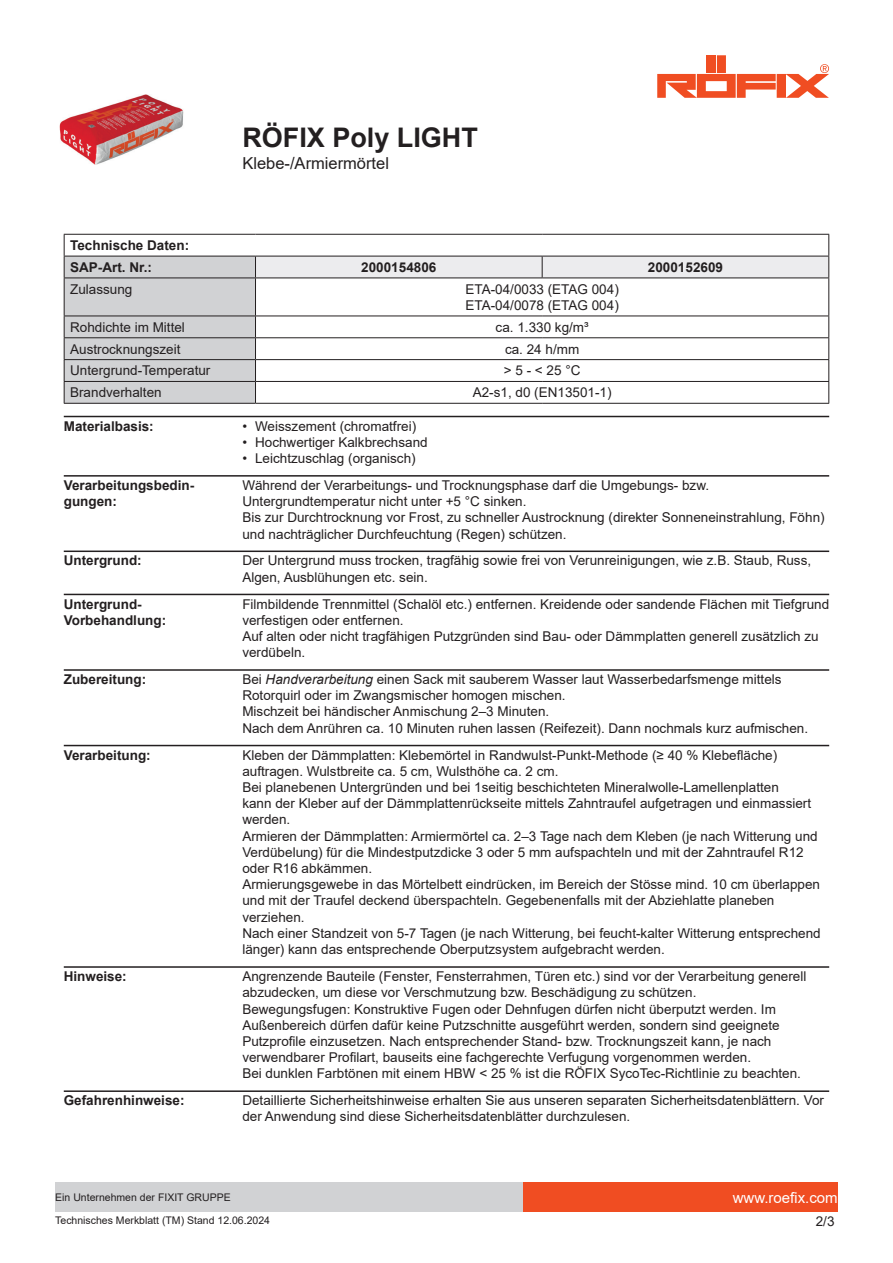
<style>
.page{position:relative;width:893px;height:1263px;background:#fff}
.page>*{position:absolute;margin:0;border:0;box-sizing:border-box;transform-origin:0 0}
.t1{font:700 27px "Arial";color:#231f20}
.t2{font:16.5px "Arial";color:#231f20}
.t3{font:15px "Arial";color:#fff}
.t4{font:13.5px/16.2px "Arial";color:#231f20}
.t5{font:700 13.5px/16.2px "Arial";color:#231f20}
.t6{font:10.5px "Arial";color:#231f20}
.s1{font-style:italic}
</style>
<div class="page">
<img style="left:59px;top:95px;width:125px;height:70px">
<div style="left:717px;top:55px;width:9px;height:18px;background:#f04d22"></div>
<div style="left:707px;top:55px;width:9px;height:18px;background:#f04d22"></div>
<svg style="left:657px;top:64px;width:172px;height:34px"></svg>
<div style="left:523px;top:1182px;width:315px;height:30px;background:#f04d22"></div>
<div style="left:55px;top:1182px;width:468px;height:30px;background:#d1d2d4"></div>
<hr style="left:64px;top:234px;width:191px;height:1px;background:#231f20">
<hr style="left:255px;top:234px;width:287px;height:1px;background:#231f20">
<hr style="left:542px;top:234px;width:287px;height:1px;background:#231f20">
<svg style="left:64px;top:235px;width:765px;height:168px"></svg>
<hr style="left:64px;top:403px;width:191px;height:1px;background:#231f20">
<hr style="left:255px;top:403px;width:287px;height:1px;background:#231f20">
<hr style="left:542px;top:403px;width:287px;height:1px;background:#231f20">
<hr style="left:64px;top:416px;width:765px;height:1px;background:#231f20">
<hr style="left:64px;top:475px;width:765px;height:2px;background:#231f20">
<hr style="left:64px;top:550px;width:765px;height:2px;background:#231f20">
<hr style="left:64px;top:594px;width:765px;height:1px;background:#231f20">
<hr style="left:64px;top:669px;width:765px;height:2px;background:#231f20">
<hr style="left:64px;top:745px;width:765px;height:1px;background:#231f20">
<hr style="left:64px;top:966px;width:765px;height:2px;background:#231f20">
<hr style="left:64px;top:1090px;width:765px;height:2px;background:#231f20">
<p class="t5" style="left:70px;top:235px;width:121px;line-height:21.9px">Technische Daten:<br>SAP-Art. Nr.:</p>
<h1 class="t1" style="left:242px;top:119px;width:237px">RÖFIX Poly LIGHT</h1>
<p class="t2" style="left:242px;top:152px;width:148px">Klebe-/Armiermörtel</p>
<p class="t5" style="left:361px;top:259px;width:77px">2000154806</p>
<p class="t5" style="left:648px;top:259px;width:77px">2000152609</p>
<p class="t4" style="left:70px;top:281px;width:64px">Zulassung</p>
<p class="t4" style="left:465px;top:281px;width:155px">ETA-04/0033 (ETAG 004)<br>ETA-04/0078 (ETAG 004)</p>
<p class="t4" style="left:70px;top:319px;width:116px">Rohdichte im Mittel</p>
<p class="t4" style="left:496px;top:319px;width:95px">ca. 1.330 kg/m³</p>
<p class="t4" style="left:70px;top:341px;width:112px">Austrocknungszeit</p>
<p class="t4" style="left:505px;top:341px;width:76px">ca. 24 h/mm</p>
<p class="t4" style="left:70px;top:362px;width:142px">Untergrund-Temperatur</p>
<p class="t4" style="left:504px;top:362px;width:78px">&gt; 5 - &lt; 25 °C</p>
<p class="t4" style="left:70px;top:384px;width:93px">Brandverhalten</p>
<p class="t4" style="left:473px;top:384px;width:140px">A2-s1, d0 (EN13501-1)</p>
<p class="t5" style="left:64px;top:418px;width:92px">Materialbasis:</p>
<p class="t4" style="left:242px;top:418px;width:175px">• Weisszement (chromatfrei)</p>
<p class="t4" style="left:242px;top:434px;width:187px">• Hochwertiger Kalkbrechsand</p>
<p class="t4" style="left:242px;top:450px;width:175px">• Leichtzuschlag (organisch)</p>
<p class="t5" style="left:64px;top:477px;width:132px">Verarbeitungsbedin&shy;gungen:</p>
<p class="t4" style="left:242px;top:477px;width:584px">Während der Verarbeitungs- und Trocknungsphase darf die Umgebungs- bzw.<br>Untergrundtemperatur nicht unter +5 °C sinken.<br>Bis zur Durchtrocknung vor Frost, zu schneller Austrocknung (direkter Sonneneinstrahlung, Föhn) und nachträglicher Durchfeuchtung (Regen) schützen.</p>
<p class="t5" style="left:64px;top:553px;width:79px">Untergrund:</p>
<p class="t4" style="left:242px;top:552px;width:570px">Der Untergrund muss trocken, tragfähig sowie frei von Verunreinigungen, wie z.B. Staub, Russ,<br>Algen, Ausblühungen etc. sein.</p>
<p class="t5" style="left:64px;top:596px;width:104px">Untergrund-<br>Vorbehandlung:</p>
<p class="t4" style="left:242px;top:596px;width:588px">Filmbildende Trennmittel (Schalöl etc.) entfernen. Kreidende oder sandende Flächen mit Tiefgrund verfestigen oder entfernen.<br>Auf alten oder nicht tragfähigen Putzgründen sind Bau- oder Dämmplatten generell zusätzlich zu verdübeln.</p>
<p class="t5" style="left:64px;top:671px;width:84px">Zubereitung:</p>
<p class="t4" style="left:242px;top:671px;width:567px">Bei <span class="s1">Handverarbeitung</span> einen Sack mit sauberem Wasser laut Wasserbedarfsmenge mittels Rotorquirl oder im Zwangsmischer homogen mischen.<br>Mischzeit bei händischer Anmischung 2–3 Minuten.<br>Nach dem Anrühren ca. 10 Minuten ruhen lassen (Reifezeit). Dann nochmals kurz aufmischen.</p>
<p class="t5" style="left:64px;top:747px;width:89px">Verarbeitung:</p>
<p class="t4" style="left:242px;top:747px;width:580px">Kleben der Dämmplatten: Klebemörtel in Randwulst-Punkt-Methode (≥ 40 % Klebefläche) auftragen. Wulstbreite ca. 5 cm, Wulsthöhe ca. 2 cm.<br>Bei planebenen Untergründen und bei 1seitig beschichteten Mineralwolle-Lamellenplatten<br>kann der Kleber auf der Dämmplattenrückseite mittels Zahntraufel aufgetragen und einmassiert werden.<br>Armieren der Dämmplatten: Armiermörtel ca. 2–3 Tage nach dem Kleben (je nach Witterung und Verdübelung) für die Mindestputzdicke 3 oder 5 mm aufspachteln und mit der Zahntraufel R12 oder R16 abkämmen.<br>Armierungsgewebe in das Mörtelbett eindrücken, im Bereich der Stösse mind. 10 cm überlappen und mit der Traufel deckend überspachteln. Gegebenenfalls mit der Abziehlatte planeben verziehen.<br>Nach einer Standzeit von 5-7 Tagen (je nach Witterung, bei feucht-kalter Witterung entsprechend länger) kann das entsprechende Oberputzsystem aufgebracht werden.</p>
<p class="t5" style="left:64px;top:968px;width:65px">Hinweise:</p>
<p class="t4" style="left:242px;top:968px;width:566px">Angrenzende Bauteile (Fenster, Fensterrahmen, Türen etc.) sind vor der Verarbeitung generell abzudecken, um diese vor Verschmutzung bzw. Beschädigung zu schützen.<br>Bewegungsfugen: Konstruktive Fugen oder Dehnfugen dürfen nicht überputzt werden. Im Außenbereich dürfen dafür keine Putzschnitte ausgeführt werden, sondern sind geeignete Putzprofile einzusetzen. Nach entsprechender Stand- bzw. Trocknungszeit kann, je nach verwendbarer Profilart, bauseits eine fachgerechte Verfugung vorgenommen werden.<br>Bei dunklen Farbtönen mit einem HBW &lt; 25 % ist die RÖFIX SycoTec-Richtlinie zu beachten.</p>
<p class="t5" style="left:64px;top:1092px;width:122px">Gefahrenhinweise:</p>
<p class="t4" style="left:242px;top:1092px;width:583px">Detaillierte Sicherheitshinweise erhalten Sie aus unseren separaten Sicherheitsdatenblättern. Vor der Anwendung sind diese Sicherheitsdatenblätter durchzulesen.</p>
<p class="t6" style="left:55px;top:1190px;width:177px">Ein Unternehmen der FIXIT GRUPPE</p>
<p class="t3" style="left:733px;top:1187px;width:107px">www.roefix.com</p>
<p class="t6" style="left:55px;top:1213px;width:216px">Technisches Merkblatt (TM) Stand 12.06.2024</p>
<p class="t4" style="left:816px;top:1213px;width:20px">2/3</p>
</div>
